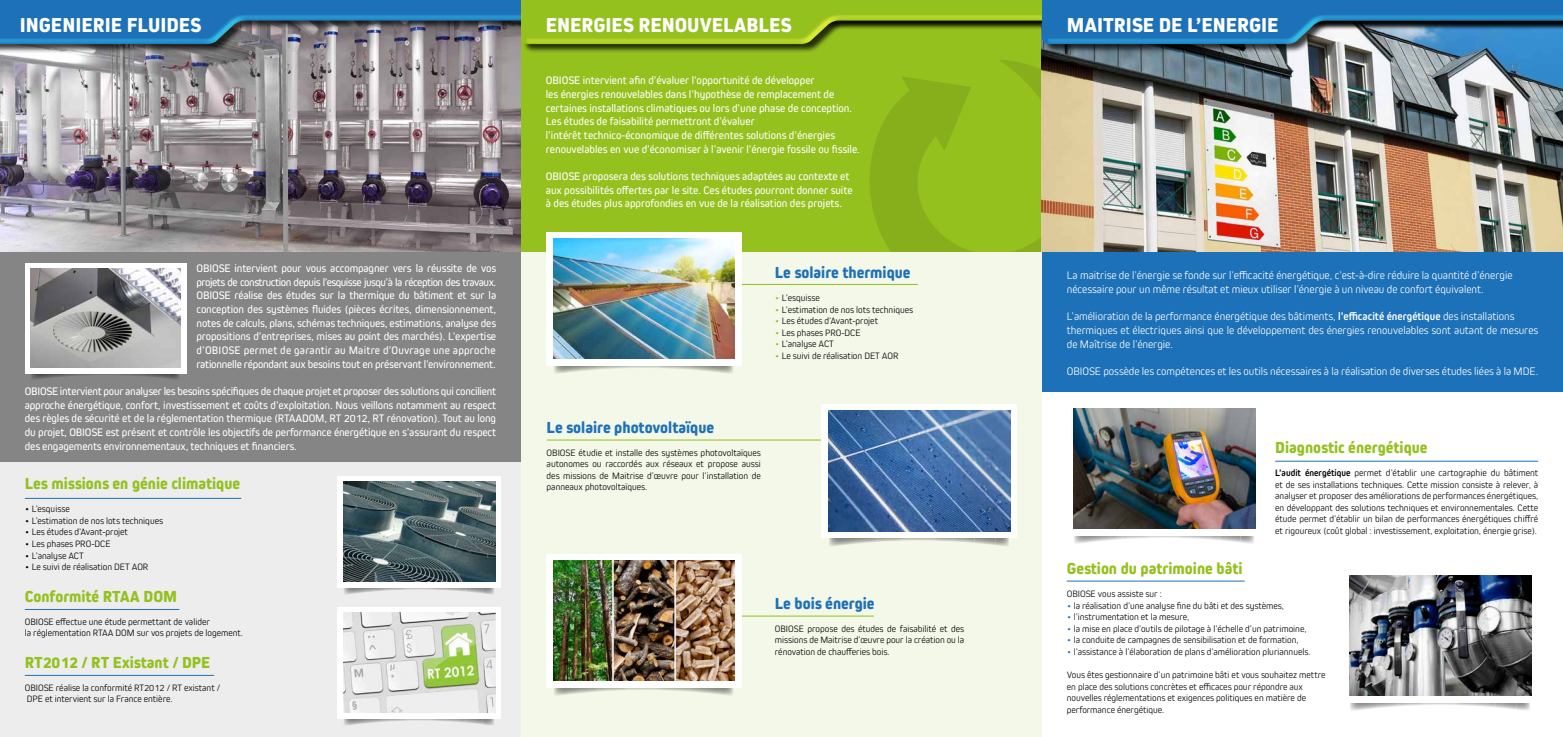
<style>
.page{position:relative;width:1563px;height:737px;background:#fff}
.page>*{position:absolute;margin:0;border:0;box-sizing:border-box;transform-origin:0 0}
.t1{font:800 21px "Kiro";color:#fff}
.t2{font:800 16.62px "Kiro";color:#95c11f}
.t3{font:800 16.62px "Kiro";color:#1d71b8}
.t4{font:11.38px/13.7px "Kiro";color:#fff;text-align:justify}
.t5{font:300 11.38px/13.7px "Kiro";color:#fff}
.t6{font:300 9.62px/11.5px "Kiro";color:#000}
.s1{color:#95c11f}
.s2{font-weight:700}
.s3{color:#1d71b8}
</style>
<div class="page">
<div style="left:0;top:0;width:521px;height:737px;background:#ededed"></div>
<div style="left:521px;top:0;width:521px;height:737px;background:#f4f8e9"></div>
<div style="left:1042px;top:0;width:521px;height:391px;background:#1d71b8"></div>
<div style="left:0;top:0;width:521px;height:461px;background:#868585"></div>
<div style="left:521px;top:0;width:521px;height:252px;background:#95c11f"></div>
<svg style="left:870px;top:60px;width:172px;height:192px"></svg>
<img style="left:0;top:53px;width:521px;height:199px">
<img style="left:1042px;top:53px;width:521px;height:199px">
<div style="left:0;top:0;width:1563px;height:51px;background:#fff;opacity:.69"></div>
<div style="left:520px;top:0;width:1043px;height:51px;background:#fff;opacity:.69"></div>
<div style="left:1043px;top:0;width:520px;height:53px;background:#000;opacity:.75"></div>
<svg style="left:521px;top:0;width:519px;height:44px"></svg>
<div style="left:1040px;top:0;width:523px;height:51px;background:#fff;opacity:.69"></div>
<img style="left:168px;top:373px;width:12px;height:6px">
<img style="left:31px;top:373px;width:40px;height:6px">
<img style="left:71px;top:373px;width:80px;height:4px">
<img style="left:151px;top:373px;width:17px;height:5px">
<div style="left:25px;top:263px;width:162px;height:110px;background:#fff"></div>
<img style="left:30px;top:268px;width:151px;height:100px">
<hr style="left:547px;top:439px;width:274px;height:1px;background:#95c11f">
<hr style="left:25px;top:498px;width:216px;height:1px;background:#1d71b8">
<hr style="left:25px;top:609px;width:154px;height:1px;background:#1d71b8">
<hr style="left:25px;top:675px;width:189px;height:1px;background:#1d71b8">
<hr style="left:566px;top:284px;width:352px;height:1px;background:#95c11f">
<hr style="left:1275px;top:461px;width:263px;height:1px;background:#1d71b8">
<hr style="left:1067px;top:580px;width:177px;height:1px;background:#1d71b8">
<hr style="left:571px;top:615px;width:303px;height:1px;background:#95c11f">
<img style="left:720px;top:366px;width:13px;height:7px">
<img style="left:554px;top:366px;width:48px;height:8px">
<div style="left:546px;top:232px;width:196px;height:134px;background:#fff"></div>
<img style="left:553px;top:238px;width:182px;height:121px">
<img style="left:995px;top:538px;width:14px;height:8px">
<img style="left:829px;top:538px;width:48px;height:8px">
<img style="left:974px;top:538px;width:21px;height:7px">
<div style="left:821px;top:404px;width:196px;height:134px;background:#fff"></div>
<img style="left:828px;top:411px;width:182px;height:120px">
<img style="left:1240px;top:536px;width:14px;height:7px">
<img style="left:1074px;top:536px;width:48px;height:7px">
<img style="left:1219px;top:536px;width:21px;height:6px">
<img style="left:1073px;top:408px;width:182px;height:120px">
<img style="left:1516px;top:703px;width:14px;height:7px">
<img style="left:1350px;top:703px;width:48px;height:8px">
<img style="left:1495px;top:703px;width:21px;height:7px">
<img style="left:1349px;top:575px;width:182px;height:121px">
<img style="left:720px;top:688px;width:13px;height:7px">
<img style="left:554px;top:688px;width:48px;height:8px">
<div style="left:546px;top:554px;width:196px;height:134px;background:#fff"></div>
<img style="left:553px;top:560px;width:182px;height:121px">
<img style="left:483px;top:587px;width:11px;height:7px">
<img style="left:343px;top:587px;width:41px;height:7px">
<img style="left:384px;top:587px;width:81px;height:4px">
<img style="left:465px;top:587px;width:18px;height:6px">
<div style="left:337px;top:476px;width:164px;height:111px;background:#fff"></div>
<img style="left:343px;top:481px;width:152px;height:100px">
<img style="left:483px;top:718px;width:11px;height:7px">
<img style="left:343px;top:718px;width:41px;height:7px">
<img style="left:384px;top:718px;width:81px;height:4px">
<img style="left:465px;top:718px;width:18px;height:6px">
<div style="left:337px;top:606px;width:164px;height:112px;background:#fff"></div>
<img style="left:343px;top:612px;width:152px;height:100px">
<h1 class="t1" style="left:20px;top:13px;width:183px">INGENIERIE FLUIDES</h1>
<h1 class="t1" style="left:546px;top:13px;width:247px">ENERGIES RENOUVELABLES</h1>
<h1 class="t1" style="left:1067px;top:13px;width:213px">MAITRISE DE L’ENERGIE</h1>
<p class="t4" style="left:196px;top:261px;width:301px">OBIOSE intervient pour vous accompagner vers la réussite de vos projets de construction depuis l’esquisse jusqu’à la réception des travaux.<br>OBIOSE réalise des études sur la thermique du bâtiment et sur la conception des systèmes fluides (pièces écrites, dimensionnement, notes de calculs, plans, schémas techniques, estimations, analyse des propositions d’entreprises, mises au point des marchés). L’expertise d’OBIOSE permet de garantir au Maitre d’Ouvrage une approche rationnelle répondant aux besoins tout en préservant l’environnement.</p>
<p class="t4" style="left:25px;top:384px;width:473px">OBIOSE intervient pour analyser les besoins spécifiques de chaque projet et proposer des solutions qui concilient approche énergétique, confort, investissement et coûts d’exploitation. Nous veillons notamment au respect des règles de sécurité et de la réglementation thermique (RTAADOM, RT 2012, RT rénovation). Tout au long du projet, OBIOSE est présent et contrôle les objectifs de performance énergétique en s’assurant du respect des engagements environnementaux, techniques et financiers.</p>
<h2 class="t2" style="left:25px;top:474px;width:217px">Les missions en génie climatique</h2>
<p class="t6" style="left:25px;top:503px;width:46px">• L’esquisse</p>
<p class="t6" style="left:25px;top:514px;width:140px">• L’estimation de nos lots techniques</p>
<p class="t6" style="left:25px;top:526px;width:105px">• Les études d’Avant-projet</p>
<p class="t6" style="left:25px;top:537px;width:87px">• Les phases PRO-DCE</p>
<p class="t6" style="left:25px;top:549px;width:60px">• L’analyse ACT</p>
<p class="t6" style="left:25px;top:561px;width:125px">• Le suivi de réalisation DET AOR</p>
<h2 class="t2" style="left:25px;top:586px;width:154px">Conformité RTAA DOM</h2>
<p class="t6" style="left:25px;top:615px;width:220px">OBIOSE effectue une étude permettant de valider<br>la réglementation RTAA DOM sur vos projets de logement.</p>
<h2 class="t2" style="left:25px;top:652px;width:187px">RT2012 / RT Existant / DPE</h2>
<p class="t6" style="left:25px;top:681px;width:197px">OBIOSE réalise la conformité RT2012 / RT existant /<br>DPE et intervient sur la France entière.</p>
<p class="t4" style="left:546px;top:74px;width:316px;text-align:left">OBIOSE intervient afin d’évaluer l’opportunité de développer<br>les énergies renouvelables dans l’hypothèse de remplacement de certaines installations climatiques ou lors d’une phase de conception.<br>Les études de faisabilité permettront d’évaluer<br>l’intérêt technico-économique de différentes solutions d’énergies renouvelables en vue d’économiser à l’avenir l’énergie fossile ou fissile.</p>
<p class="t4" style="left:546px;top:169px;width:308px;text-align:left">OBIOSE proposera des solutions techniques adaptées au contexte et aux possibilités offertes par le site. Ces études pourront donner suite à des études plus approfondies en vue de la réalisation des projets.</p>
<h2 class="t3" style="left:775px;top:263px;width:137px">Le solaire thermique</h2>
<p class="t6" style="left:775px;top:292px;width:46px"><span class="s1">•</span> L’esquisse</p>
<p class="t6" style="left:775px;top:303px;width:140px"><span class="s1">•</span> L’estimation de nos lots techniques</p>
<p class="t6" style="left:775px;top:315px;width:105px"><span class="s1">•</span> Les études d’Avant-projet</p>
<p class="t6" style="left:775px;top:327px;width:87px"><span class="s1">•</span> Les phases PRO-DCE</p>
<p class="t6" style="left:775px;top:338px;width:60px"><span class="s1">•</span> L’analyse ACT</p>
<p class="t6" style="left:775px;top:350px;width:125px"><span class="s1">•</span> Le suivi de réalisation DET AOR</p>
<h2 class="t3" style="left:547px;top:417px;width:169px">Le solaire photovoltaïque</h2>
<p class="t6" style="left:547px;top:446px;width:216px;text-align:justify">OBIOSE étudie et installe des systèmes photovoltaïques autonomes ou raccordés aux réseaux et propose aussi des missions de Maitrise d’œuvre pour l’installation de panneaux photovoltaïques.</p>
<h2 class="t3" style="left:775px;top:593px;width:101px">Le bois énergie</h2>
<p class="t6" style="left:775px;top:622px;width:191px;text-align:justify">OBIOSE propose des études de faisabilité et des missions de Maitrise d’œuvre pour la création ou la rénovation de chaufferies bois.</p>
<p class="t5" style="left:1067px;top:268px;width:447px">La maitrise de l’énergie se fonde sur l’efficacité énergétique, c’est-à-dire réduire la quantité d’énergie nécessaire pour un même résultat et mieux utiliser l’énergie à un niveau de confort équivalent.</p>
<p class="t5" style="left:1067px;top:309px;width:473px">L’amélioration de la performance énergétique des bâtiments, <span class="s2">l’efficacité énergétique</span> des installations thermiques et électriques ainsi que le développement des énergies renouvelables sont autant de mesures de Maîtrise de l’énergie.</p>
<p class="t5" style="left:1067px;top:364px;width:473px">OBIOSE possède les compétences et les outils nécessaires à la réalisation de diverses études liées à la MDE.</p>
<h2 class="t2" style="left:1275px;top:438px;width:154px">Diagnostic énergétique</h2>
<p class="t6" style="left:1275px;top:467px;width:264px;text-align:justify"><span class="s2">L’audit énergétique</span> permet d’établir une cartographie du bâtiment et de ses installations techniques. Cette mission consiste à relever, à analyser et proposer des améliorations de performances énergétiques, en développant des solutions techniques et environnementales. Cette étude permet d’établir un bilan de performances énergétiques chiffré et rigoureux (coût global : investissement, exploitation, énergie grise).</p>
<h2 class="t2" style="left:1067px;top:558px;width:177px">Gestion du patrimoine bâti</h2>
<p class="t6" style="left:1067px;top:588px;width:97px">OBIOSE vous assiste sur :</p>
<p class="t6" style="left:1067px;top:599px;width:219px"><span class="s3">•</span> la réalisation d’une analyse fine du bâti et des systèmes,</p>
<p class="t6" style="left:1067px;top:611px;width:124px"><span class="s3">•</span> l’instrumentation et la mesure,</p>
<p class="t6" style="left:1067px;top:622px;width:241px"><span class="s3">•</span> la mise en place d’outils de pilotage à l’échelle d’un patrimoine,</p>
<p class="t6" style="left:1067px;top:634px;width:233px"><span class="s3">•</span> la conduite de campagnes de sensibilisation et de formation,</p>
<p class="t6" style="left:1067px;top:645px;width:245px"><span class="s3">•</span> l’assistance à l’élaboration de plans d’amélioration pluriannuels.</p>
<p class="t6" style="left:1067px;top:668px;width:260px">Vous êtes gestionnaire d’un patrimoine bâti et vous souhaitez mettre en place des solutions concrètes et efficaces pour répondre aux nouvelles réglementations et exigences politiques en matière de performance énergétique.</p>
</div>
